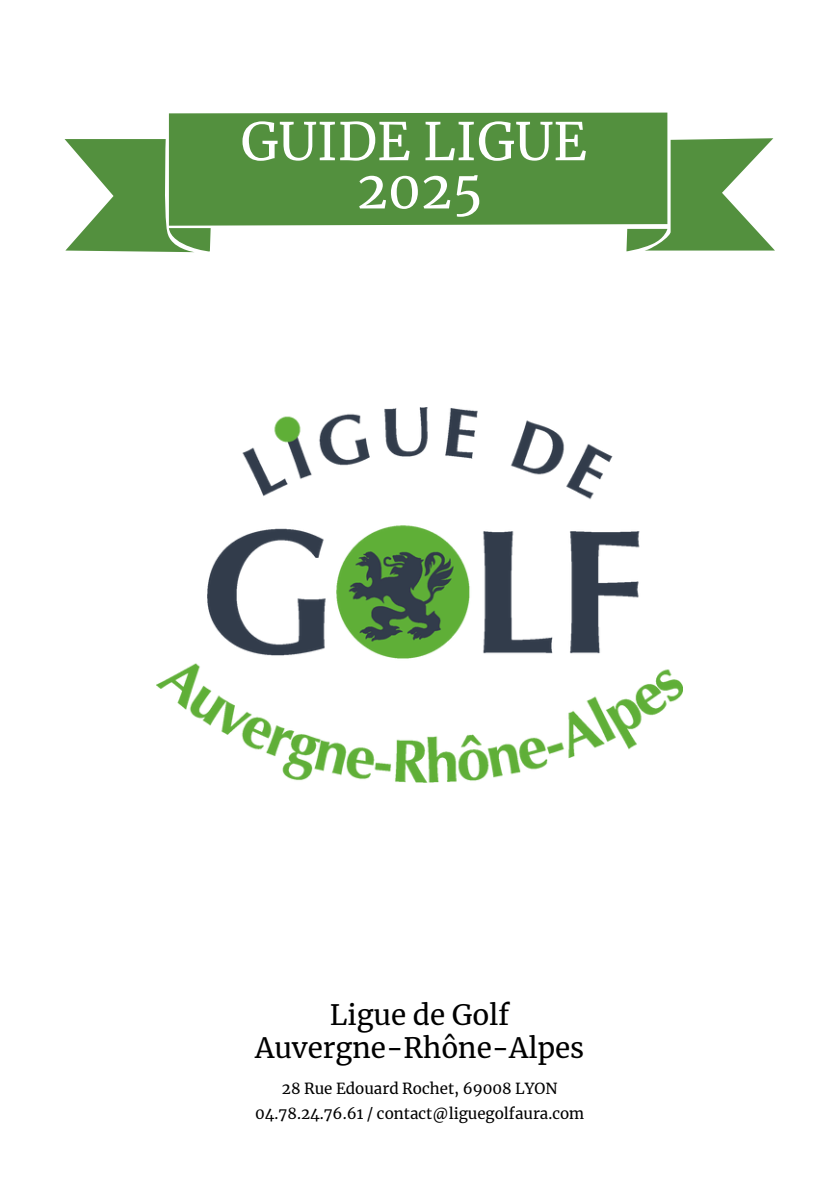
<style>
.page{position:relative;width:839px;height:1191px;background:#fff}
.page>*{position:absolute;margin:0;border:0;box-sizing:border-box;transform-origin:0 0}
.t1{font:51.8px/48.2px "Merriweather";color:#fff;text-align:center}
.t2{font:27.8px/32.8px "Merriweather";color:#000;text-align:center}
.t3{font:15px "Merriweather";color:#000}
</style>
<div class="page">
<img style="left:157px;top:408px;width:525px;height:375px">
<div style="left:169px;top:113px;width:498px;height:113px;background:#53903e"></div>
<svg style="left:626px;top:138px;width:149px;height:113px"></svg>
<svg style="left:65px;top:139px;width:146px;height:113px"></svg>
<p class="t1" style="left:240px;top:118px;width:348px">GUIDE LIGUE<br>2025</p>
<h1 class="t2" style="left:255px;top:999px;width:330px">Ligue de Golf<br>Auvergne-Rhône-Alpes</h1>
<p class="t3" style="left:282px;top:1079px;width:277px">28 Rue Edouard Rochet, 69008 LYON</p>
<h2 class="t3" style="left:255px;top:1105px;width:330px">04.78.24.76.61 / contact@liguegolfaura.com</h2>
</div>
